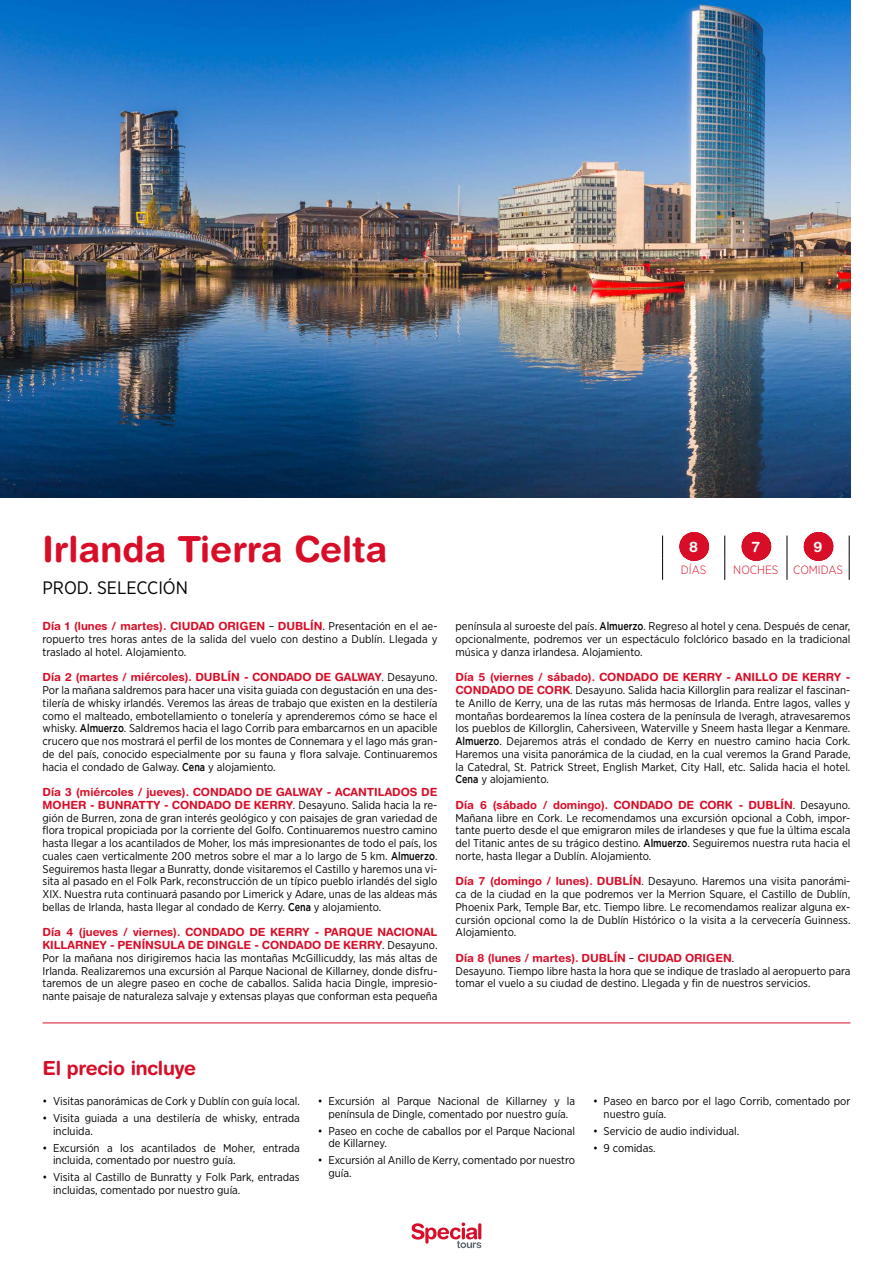
<style>
.page{position:relative;width:893px;height:1263px;background:#fff}
.page>*{position:absolute;margin:0;border:0;box-sizing:border-box;transform-origin:0 0}
.t1{font:700 36px "Helvetica Rounded LT Std";color:#d80e28}
.t2{font:700 19.5px "Helvetica Rounded LT Std";letter-spacing:-.01em;color:#d80e28}
.t3{font:18px "Gotham Narrow";color:#000}
.t4{font:700 14.55px "Helvetica Rounded LT Std";color:#fff}
.t5{font:300 12px "Gotham Narrow";color:#d80e28}
.t6{font:11.25px/12.8px "Gotham Narrow";color:#000}
.t7{font:700 11.25px/12.8px "Helvetica Rounded LT Std";color:#d80e28}
.s1{font-family:"Gotham Narrow";font-weight:400;color:#000}
.s2{font-family:"Gotham";font-weight:500}
.s3{font-family:"Helvetica Rounded LT Std";font-weight:700;color:#d80e28}
</style>
<div class="page">
<hr style="left:43px;top:1022px;width:807px;height:1px;background:#d80e28">
<svg style="left:662px;top:536px;width:1px;height:44px"></svg>
<svg style="left:724px;top:536px;width:1px;height:44px"></svg>
<svg style="left:787px;top:536px;width:1px;height:44px"></svg>
<svg style="left:849px;top:536px;width:1px;height:44px"></svg>
<svg style="left:693px;top:532px;width:2px;height:29px"></svg>
<svg style="left:756px;top:532px;width:1px;height:29px"></svg>
<svg style="left:818px;top:532px;width:1px;height:29px"></svg>
<svg style="left:412px;top:1222px;width:69px;height:26px"></svg>
<img style="left:0;top:0;width:850px;height:498px">
<h1 class="t1" style="left:43px;top:527px;width:346px">Irlanda Tierra Celta</h1>
<h3 class="t3" style="left:43px;top:577px;width:147px">PROD. SELECCIÓN</h3>
<p class="t7" style="left:43px;top:620px;width:396px">Día 1 (lunes / martes). CIUDAD ORIGEN <span class="s1">–</span> DUBLÍN<span class="s1">. Presentación en el ae-</span></p>
<p class="t6" style="left:43px;top:632px;width:396px">ropuerto tres horas antes de la salida del vuelo con destino a Dublín. Llegada y traslado al hotel. Alojamiento.</p>
<p class="t7" style="left:43px;top:671px;width:396px">Día 2 (martes / miércoles). DUBLÍN - CONDADO DE GALWAY<span class="s1">. Desayuno.</span></p>
<p class="t6" style="left:43px;top:683px;width:396px;text-align:justify">Por la mañana saldremos para hacer una visita guiada con degustación en una des&shy;tilería de whisky irlandés. Veremos las áreas de trabajo que existen en la destilería como el malteado, embotellamiento o tonelería y aprenderemos cómo se hace el whisky. <span class="s2">Almuerzo</span>. Saldremos hacia el lago Corrib para embarcarnos en un apacible crucero que nos mostrará el perfil de los montes de Connemara y el lago más gran&shy;de del país, conocido especialmente por su fauna y flora salvaje. Continuaremos hacia el condado de Galway. <span class="s2">Cena</span> y alojamiento.</p>
<p class="t7" style="left:43px;top:785px;width:396px">Día 3 (miércoles / jueves). CONDADO DE GALWAY - ACANTILADOS DE<br>MOHER - BUNRATTY - CONDADO DE KERRY<span class="s1">. Desayuno. Salida hacia la re-</span></p>
<p class="t6" style="left:43px;top:811px;width:396px;text-align:justify">gión de Burren, zona de gran interés geológico y con paisajes de gran variedad de flora tropical propiciada por la corriente del Golfo. Continuaremos nuestro camino hasta llegar a los acantilados de Moher, los más impresionantes de todo el país, los cuales caen verticalmente 200 metros sobre el mar a lo largo de 5 km. <span class="s2">Almuerzo</span>.<br>Seguiremos hasta llegar a Bunratty, donde visitaremos el Castillo y haremos una vi&shy;sita al pasado en el Folk Park, reconstrucción de un típico pueblo irlandés del siglo XIX. Nuestra ruta continuará pasando por Limerick y Adare, unas de las aldeas más bellas de Irlanda, hasta llegar al condado de Kerry. <span class="s2">Cena</span> y alojamiento.</p>
<p class="t7" style="left:43px;top:926px;width:396px">Día 4 (jueves / viernes). CONDADO DE KERRY - PARQUE NACIONAL<br>KILLARNEY - PENÍNSULA DE DINGLE - CONDADO DE KERRY<span class="s1">. Desayuno.</span></p>
<p class="t6" style="left:43px;top:951px;width:396px;text-align:justify">Por la mañana nos dirigiremos hacia las montañas McGillicuddy, las más altas de Irlanda. Realizaremos una excursión al Parque Nacional de Killarney, donde disfru&shy;taremos de un alegre paseo en coche de caballos. Salida hacia Dingle, impresio&shy;nante paisaje de naturaleza salvaje y extensas playas que conforman esta pequeña</p>
<p class="t4" style="left:689px;top:538px;width:10px">8</p>
<p class="t4" style="left:752px;top:538px;width:10px">7</p>
<p class="t4" style="left:814px;top:538px;width:10px">9</p>
<p class="t5" style="left:681px;top:562px;width:27px">DÍAS</p>
<p class="t5" style="left:733px;top:562px;width:111px">NOCHES COMIDAS</p>
<p class="t6" style="left:455px;top:620px;width:396px;text-align:justify">península al suroeste del país. <span class="s2">Almuerzo</span>. Regreso al hotel y cena. Después de cenar, opcionalmente, podremos ver un espectáculo folclórico basado en la tradicional música y danza irlandesa. Alojamiento.</p>
<p class="t7" style="left:455px;top:671px;width:396px">Día 5 (viernes / sábado). CONDADO DE KERRY - ANILLO DE KERRY -</p>
<p class="t6" style="left:455px;top:683px;width:397px;text-align:justify"><span class="s3">CONDADO DE CORK</span>. Desayuno. Salida hacia Killorglin para realizar el fascinan&shy;te Anillo de Kerry, una de las rutas más hermosas de Irlanda. Entre lagos, valles y montañas bordearemos la línea costera de la península de Iveragh, atravesaremos los pueblos de Killorglin, Cahersiveen, Waterville y Sneem hasta llegar a Kenmare.<br><span class="s2">Almuerzo</span>. Dejaremos atrás el condado de Kerry en nuestro camino hacia Cork.<br>Haremos una visita panorámica de la ciudad, en la cual veremos la Grand Parade, la Catedral, St. Patrick Street, English Market, City Hall, etc. Salida hacia el hotel.<br><span class="s2">Cena</span> y alojamiento.</p>
<p class="t7" style="left:455px;top:798px;width:396px">Día 6 (sábado / domingo). CONDADO DE CORK - DUBLÍN<span class="s1">. Desayuno.</span></p>
<p class="t6" style="left:455px;top:811px;width:396px;text-align:justify">Mañana libre en Cork. Le recomendamos una excursión opcional a Cobh, impor&shy;tante puerto desde el que emigraron miles de irlandeses y que fue la última escala del Titanic antes de su trágico destino. <span class="s2">Almuerzo</span>. Seguiremos nuestra ruta hacia el norte, hasta llegar a Dublín. Alojamiento.</p>
<p class="t6" style="left:455px;top:875px;width:396px;text-align:justify"><span class="s3">Día 7 (domingo / lunes). DUBLÍN</span>. Desayuno. Haremos una visita panorámi&shy;ca de la ciudad en la que podremos ver la Merrion Square, el Castillo de Dublín, Phoenix Park, Temple Bar, etc. Tiempo libre. Le recomendamos realizar alguna ex&shy;cursión opcional como la de Dublín Histórico o la visita a la cervecería Guinness.<br>Alojamiento.</p>
<p class="t7" style="left:455px;top:951px;width:280px">Día 8 (lunes / martes). DUBLÍN <span class="s1">–</span> CIUDAD ORIGEN<span class="s1">.</span></p>
<p class="t6" style="left:455px;top:964px;width:396px">Desayuno. Tiempo libre hasta la hora que se indique de traslado al aeropuerto para tomar el vuelo a su ciudad de destino. Llegada y fin de nuestros servicios.</p>
<h2 class="t2" style="left:43px;top:1056px;width:155px">El precio incluye</h2>
<p class="t6" style="left:43px;top:1094px;width:259px">• Visitas panorámicas de Cork y Dublín con guía local.</p>
<p class="t6" style="left:53px;top:1111px;width:248px;text-indent:-10px">• Visita guiada a una destilería de whisky, entrada incluida.</p>
<p class="t6" style="left:53px;top:1141px;width:248px;text-indent:-10px">• Excursión a los acantilados de Moher, entrada incluida, comentado por nuestro guía.</p>
<p class="t6" style="left:53px;top:1171px;width:248px;text-indent:-10px">• Visita al Castillo de Bunratty y Folk Park, entradas incluidas, comentado por nuestro guía.</p>
<p class="t6" style="left:318px;top:1094px;width:259px;text-align:center">• Excursión al Parque Nacional de Killarney y la península de Dingle, comentado por nuestro guía.</p>
<p class="t6" style="left:328px;top:1124px;width:248px;text-indent:-10px">• Paseo en coche de caballos por el Parque Nacional de Killarney.</p>
<p class="t6" style="left:328px;top:1154px;width:248px;text-indent:-10px">• Excursión al Anillo de Kerry, comentado por nuestro guía.</p>
<p class="t6" style="left:604px;top:1094px;width:248px;text-indent:-10px">• Paseo en barco por el lago Corrib, comentado por nuestro guía.</p>
<p class="t6" style="left:593px;top:1124px;width:148px">• Servicio de audio individual.</p>
<p class="t6" style="left:593px;top:1141px;width:64px">• 9 comidas.</p>
</div>
